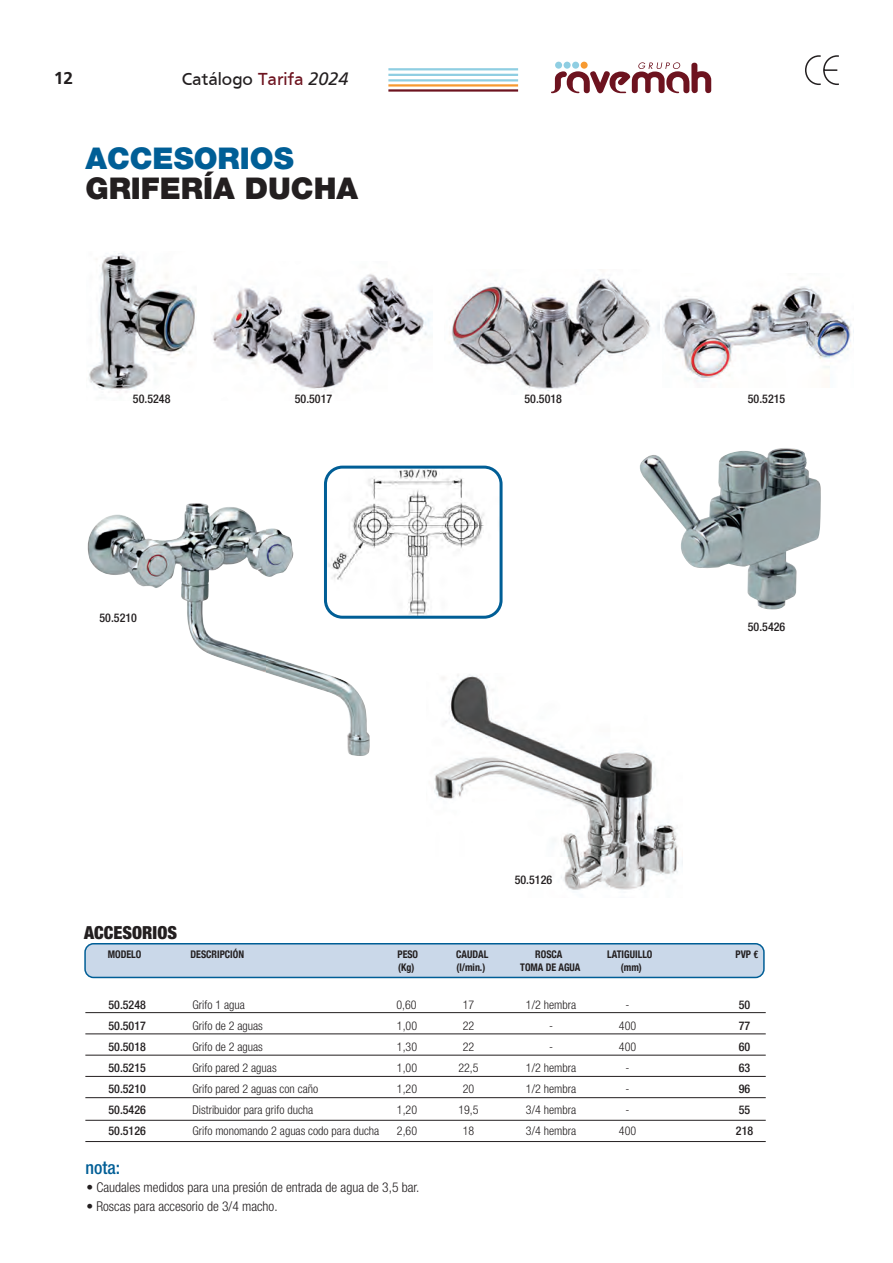
<style>
.page{position:relative;width:893px;height:1263px;background:#fff}
.page>*{position:absolute;margin:0;border:0;box-sizing:border-box;transform-origin:0 0}
.t1{font:900 30px "Helvetica Neue LT Pro";color:#231f20}
.t2{font:900 30px "Helvetica Neue LT Pro";color:#005e96}
.t3{font:18px "Frutiger";color:#231f20}
.t4{font:900 condensed 18px "Helvetica Neue LT Pro";color:#231f20}
.t5{font:500 condensed 18px "Helvetica Neue LT Pro";color:#005e96}
.t6{font:700 18px "Frutiger";color:#231f20}
.t7{font:300 condensed 13.5px "Helvetica Neue LT Pro";color:#231f20}
.t8{font:300 condensed 12px "Helvetica Neue LT Pro";color:#231f20}
.t9{font:500 condensed 12px "Helvetica Neue LT Pro";color:#231f20}
.t10{font:700 condensed 10.5px "Helvetica Neue";color:#231f20;scale:.95 1}
.s1{color:#6d131f}
.s2{font-family:"Frutiger LT Std";font-style:italic}
</style>
<div class="page">
<svg style="left:551px;top:62px;width:160px;height:31px"></svg>
<hr style="left:388px;top:68px;width:130px;height:2px;background:#8fcee2">
<hr style="left:388px;top:74px;width:130px;height:2px;background:#8fcee2">
<hr style="left:388px;top:79px;width:130px;height:2px;background:#8fcee2">
<hr style="left:388px;top:84px;width:130px;height:3px;background:#f79a31">
<hr style="left:388px;top:89px;width:130px;height:3px;background:#6d131f">
<svg style="left:805px;top:55px;width:34px;height:30px"></svg>
<img style="left:87px;top:503px;width:283px;height:253px">
<img style="left:89px;top:253px;width:107px;height:140px">
<img style="left:213px;top:274px;width:219px;height:116px">
<img style="left:449px;top:278px;width:210px;height:113px">
<img style="left:663px;top:286px;width:189px;height:96px">
<img style="left:327px;top:467px;width:172px;height:150px">
<div style="left:324px;top:466px;width:179px;height:153px;border:3px solid #005e96;border-radius:17px"></div>
<img style="left:640px;top:448px;width:181px;height:161px">
<img style="left:434px;top:674px;width:249px;height:216px">
<hr style="left:85px;top:1120px;width:681px;height:1px;background:#231f20">
<hr style="left:85px;top:1141px;width:681px;height:1px;background:#231f20">
<div style="left:85px;top:944px;width:679px;height:33px;background:#cad8e9;border-radius:9px"></div>
<div style="left:84px;top:943px;width:681px;height:35px;border:2px solid #005e96;border-radius:9px"></div>
<hr style="left:85px;top:1012px;width:681px;height:1px;background:#231f20">
<hr style="left:85px;top:1033px;width:681px;height:1px;background:#231f20">
<hr style="left:85px;top:1055px;width:681px;height:1px;background:#231f20">
<hr style="left:85px;top:1076px;width:681px;height:1px;background:#231f20">
<hr style="left:85px;top:1097px;width:681px;height:1px;background:#231f20">
<h2 class="t6" style="left:54px;top:68px;width:21px">12</h2>
<h2 class="t3" style="left:182px;top:68px;width:168px">Catálogo <span class="s1">Tarifa</span> <span class="s2">2024</span></h2>
<p class="t2" style="left:85px;top:141px;width:210px">ACCESORIOS</p>
<p class="t1" style="left:85px;top:171px;width:274px">GRIFERÍA DUCHA</p>
<p class="t9" style="left:133px;top:392px;width:39px">50.5248</p>
<p class="t9" style="left:99px;top:610px;width:39px">50.5210</p>
<p class="t4" style="left:84px;top:921px;width:94px">ACCESORIOS</p>
<p class="t9" style="left:295px;top:392px;width:39px">50.5017</p>
<p class="t9" style="left:524px;top:392px;width:39px">50.5018</p>
<p class="t9" style="left:748px;top:392px;width:39px">50.5215</p>
<p class="t9" style="left:515px;top:872px;width:39px">50.5126</p>
<p class="t9" style="left:748px;top:619px;width:39px">50.5426</p>
<p class="t10" style="left:108px;top:945px;width:37px">MODELO</p>
<p class="t10" style="left:191px;top:945px;width:58px">DESCRIPCIÓN</p>
<p class="t10" style="left:397px;top:945px;width:23px">PESO</p>
<p class="t10" style="left:456px;top:945px;width:35px">CAUDAL</p>
<p class="t10" style="left:535px;top:945px;width:30px">ROSCA</p>
<p class="t10" style="left:607px;top:945px;width:49px">LATIGUILLO</p>
<p class="t10" style="left:735px;top:945px;width:25px">PVP €</p>
<p class="t10" style="left:398px;top:958px;width:19px">(Kg)</p>
<p class="t10" style="left:456px;top:958px;width:32px">(l/min.)</p>
<p class="t10" style="left:520px;top:958px;width:65px">TOMA DE AGUA</p>
<p class="t10" style="left:621px;top:958px;width:24px">(mm)</p>
<p class="t9" style="left:108px;top:997px;width:39px">50.5248</p>
<p class="t8" style="left:192px;top:998px;width:54px">Grifo 1 agua</p>
<p class="t8" style="left:396px;top:998px;width:22px">0,60</p>
<p class="t8" style="left:463px;top:998px;width:13px">17</p>
<p class="t8" style="left:526px;top:998px;width:52px">1/2 hembra</p>
<p class="t8" style="left:625px;top:998px;width:5px">-</p>
<p class="t9" style="left:739px;top:997px;width:13px">50</p>
<p class="t9" style="left:108px;top:1018px;width:39px">50.5017</p>
<p class="t8" style="left:192px;top:1019px;width:72px">Grifo de 2 aguas</p>
<p class="t8" style="left:397px;top:1019px;width:22px">1,00</p>
<p class="t8" style="left:463px;top:1019px;width:13px">22</p>
<p class="t8" style="left:549px;top:1019px;width:5px">-</p>
<p class="t8" style="left:619px;top:1019px;width:19px">400</p>
<p class="t9" style="left:739px;top:1018px;width:13px">77</p>
<p class="t9" style="left:108px;top:1039px;width:39px">50.5018</p>
<p class="t8" style="left:192px;top:1040px;width:72px">Grifo de 2 aguas</p>
<p class="t8" style="left:397px;top:1040px;width:22px">1,30</p>
<p class="t8" style="left:463px;top:1040px;width:13px">22</p>
<p class="t8" style="left:549px;top:1040px;width:5px">-</p>
<p class="t8" style="left:619px;top:1040px;width:19px">400</p>
<p class="t9" style="left:739px;top:1039px;width:13px">60</p>
<p class="t9" style="left:108px;top:1060px;width:39px">50.5215</p>
<p class="t8" style="left:192px;top:1061px;width:86px">Grifo pared 2 aguas</p>
<p class="t8" style="left:397px;top:1061px;width:22px">1,00</p>
<p class="t8" style="left:458px;top:1061px;width:22px">22,5</p>
<p class="t8" style="left:526px;top:1061px;width:52px">1/2 hembra</p>
<p class="t8" style="left:625px;top:1061px;width:5px">-</p>
<p class="t9" style="left:739px;top:1060px;width:13px">63</p>
<p class="t9" style="left:108px;top:1081px;width:39px">50.5210</p>
<p class="t8" style="left:192px;top:1082px;width:127px">Grifo pared 2 aguas con caño</p>
<p class="t8" style="left:397px;top:1082px;width:22px">1,20</p>
<p class="t8" style="left:463px;top:1082px;width:13px">20</p>
<p class="t8" style="left:526px;top:1082px;width:52px">1/2 hembra</p>
<p class="t8" style="left:625px;top:1082px;width:5px">-</p>
<p class="t9" style="left:739px;top:1081px;width:13px">96</p>
<p class="t9" style="left:108px;top:1102px;width:39px">50.5426</p>
<p class="t8" style="left:192px;top:1103px;width:122px">Distribuidor para grifo ducha</p>
<p class="t8" style="left:397px;top:1103px;width:22px">1,20</p>
<p class="t8" style="left:458px;top:1103px;width:22px">19,5</p>
<p class="t8" style="left:526px;top:1103px;width:52px">3/4 hembra</p>
<p class="t8" style="left:625px;top:1103px;width:5px">-</p>
<p class="t9" style="left:739px;top:1102px;width:13px">55</p>
<p class="t9" style="left:108px;top:1123px;width:39px">50.5126</p>
<p class="t8" style="left:192px;top:1124px;width:188px">Grifo monomando 2 aguas codo para ducha</p>
<p class="t8" style="left:397px;top:1124px;width:22px">2,60</p>
<p class="t8" style="left:463px;top:1124px;width:13px">18</p>
<p class="t8" style="left:526px;top:1124px;width:52px">3/4 hembra</p>
<p class="t8" style="left:619px;top:1124px;width:19px">400</p>
<p class="t9" style="left:736px;top:1123px;width:19px">218</p>
<p class="t5" style="left:85px;top:1156px;width:36px">nota:</p>
<p class="t7" style="left:86px;top:1180px;width:335px">• Caudales medidos para una presión de entrada de agua de 3,5 bar.</p>
<p class="t7" style="left:86px;top:1199px;width:193px">• Roscas para accesorio de 3/4 macho.</p>
</div>
